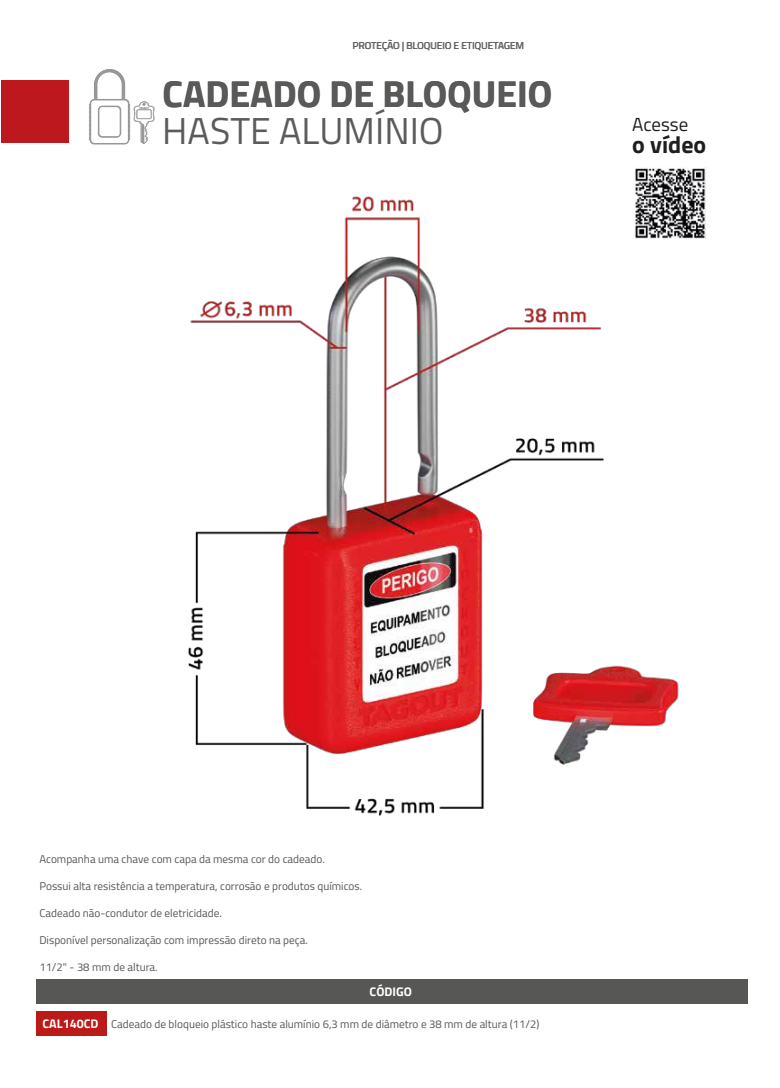
<style>
.page{position:relative;width:780px;height:1088px;background:#fff}
.page>*{position:absolute;margin:0;border:0;box-sizing:border-box;transform-origin:0 0}
.t1{font:700 37.5px "Titillium Web";color:#5b5b5d}
.t2{font:37.5px "Titillium Web";color:#5b5b5d}
.t3{font:700 23.88px "Titillium Web";color:#1e1e1c}
.t4{font:18.88px "Titillium Web";color:#1e1e1c}
.t5{font:700 12.5px "Titillium Web";color:#fff}
.t6{font:11.25px "Titillium Web";color:#575756}
.t7{font:10px "Titillium Web";color:#5b5b5d}
.s1{font-weight:700;font-size:12.5px;color:#fff}
</style>
<div class="page">
<img style="left:92px;top:144px;width:614px;height:672px">
<div style="left:1px;top:80px;width:68px;height:63px;background:#bc181d"></div>
<svg style="left:89px;top:69px;width:66px;height:75px"></svg>
<div style="left:36px;top:1011px;width:70px;height:25px;background:#bc1919"></div>
<div style="left:36px;top:979px;width:711px;height:25px;background:#575756"></div>
<img style="left:634px;top:167px;width:71px;height:71px">
<p class="t7" style="left:352px;top:40px;width:173px">PROTEÇÃO | BLOQUEIO E ETIQUETAGEM</p>
<h1 class="t1" style="left:162px;top:72px;width:391px">CADEADO DE BLOQUEIO</h1>
<h1 class="t2" style="left:162px;top:109px;width:283px">HASTE ALUMÍNIO</h1>
<h3 class="t4" style="left:632px;top:113px;width:58px">Acesse</h3>
<h2 class="t3" style="left:632px;top:131px;width:75px">o vídeo</h2>
<p class="t6" style="left:39px;top:852px;width:287px">Acompanha uma chave com capa da mesma cor do cadeado.</p>
<p class="t6" style="left:39px;top:879px;width:324px">Possui alta resistência a temperatura, corrosão e produtos químicos.</p>
<p class="t6" style="left:39px;top:906px;width:184px">Cadeado não-condutor de eletricidade.</p>
<p class="t6" style="left:39px;top:933px;width:270px">Disponível personalização com impressão direto na peça.</p>
<p class="t6" style="left:39px;top:960px;width:120px">11/2" - 38 mm de altura.</p>
<p class="t5" style="left:369px;top:984px;width:44px">CÓDIGO</p>
<p class="t6" style="left:42px;top:1017px;width:498px"><span class="s1">CAL140CD</span> Cadeado de bloqueio plástico haste alumínio 6,3 mm de diâmetro e 38 mm de altura (11/2)</p>
</div>
